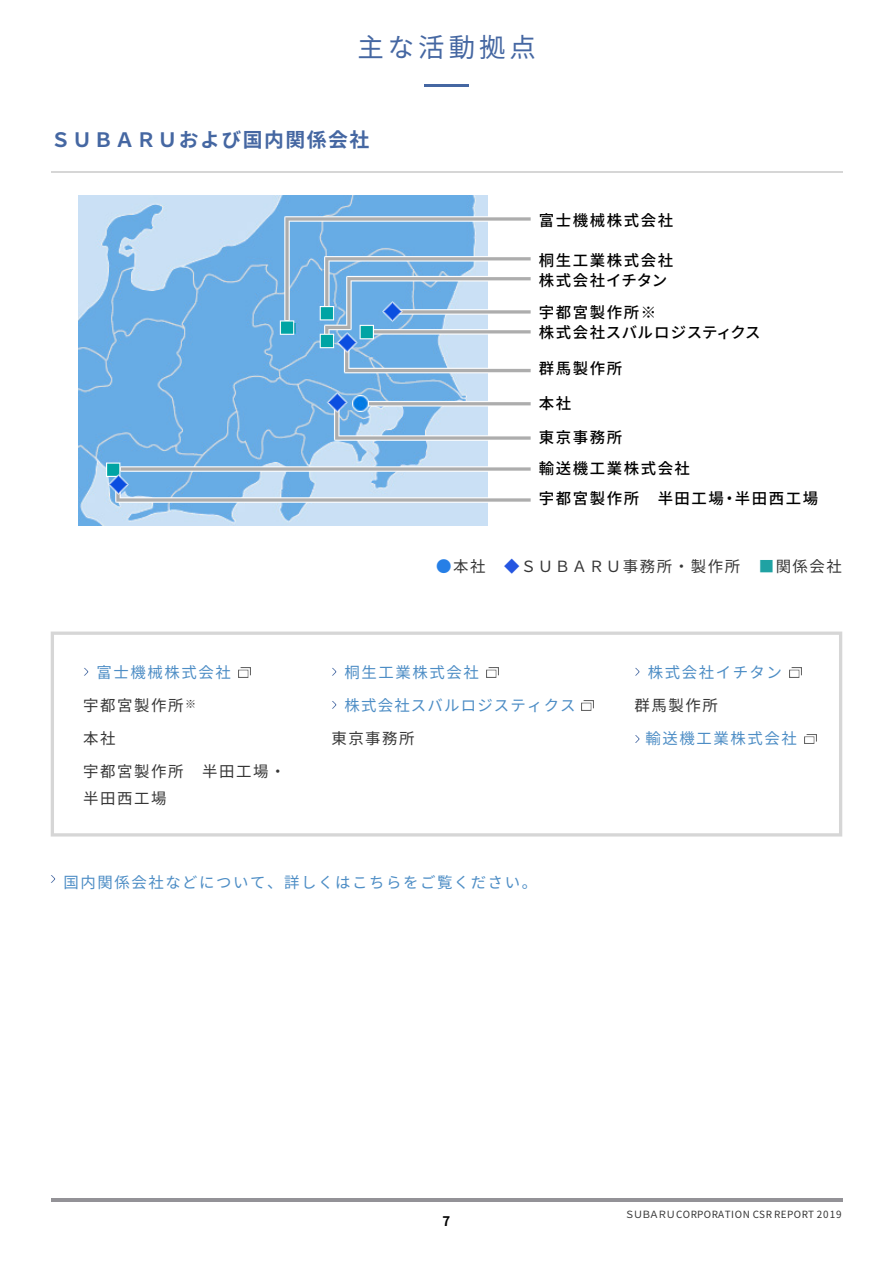
<style>
.page{position:relative;width:893px;height:1262px;background:#fff}
.page>*{position:absolute;margin:0;border:0;box-sizing:border-box;transform-origin:0 0}
.t1{font:26.4px "Noto Sans CJ Kjp";letter-spacing:.15em;color:#4567a2}
.t2{font:700 19.8px "Noto Sans CJ Kjp";letter-spacing:.075em;color:#4567a2}
.t3{font:500 15.45px/19.8px "Noto Sans CJ Kjp";letter-spacing:.1em;color:#000}
.t4{font:15.45px "Noto Sans CJ Kjp";letter-spacing:.1em;color:#4d8dc5}
.t5{font:15.45px/26.4px "Noto Sans CJ Kjp";letter-spacing:.1em;color:#363636}
.t6{font:500 15.45px/19.8px "Noto Sans CJ Kjp";letter-spacing:.08em;color:#000}
.t7{font:15.45px "Noto Sans CJ Kjp";letter-spacing:.075em;color:#4d8dc5}
.t8{font:700 13.2px "Noto Sans CJ Kjp";color:#000}
.t9{font:9.9px "Noto Sans CJ Kjp";letter-spacing:.025em;color:#363636}
.s1{color:#267fe6}
.s2{color:#2556e1}
.s3{color:#20a2a3}
</style>
<div class="page">
<hr style="left:51px;top:1198px;width:791px;height:3px;background:#939297">
<svg style="left:51px;top:875px;width:4px;height:8px"></svg>
<svg style="left:51px;top:631px;width:791px;height:205px"></svg>
<svg style="left:804px;top:734px;width:13px;height:10px"></svg>
<svg style="left:635px;top:735px;width:4px;height:8px"></svg>
<svg style="left:789px;top:668px;width:12px;height:10px"></svg>
<svg style="left:635px;top:668px;width:4px;height:8px"></svg>
<svg style="left:581px;top:701px;width:12px;height:10px"></svg>
<svg style="left:332px;top:701px;width:4px;height:8px"></svg>
<svg style="left:486px;top:668px;width:12px;height:10px"></svg>
<svg style="left:332px;top:668px;width:4px;height:8px"></svg>
<svg style="left:238px;top:668px;width:12px;height:10px"></svg>
<svg style="left:84px;top:668px;width:4px;height:8px"></svg>
<img style="left:78px;top:195px;width:409px;height:331px">
<img style="left:114px;top:215px;width:417px;height:290px">
<img style="left:108px;top:302px;width:294px;height:193px">
<img style="left:353px;top:396px;width:15px;height:15px">
<hr style="left:51px;top:172px;width:791px;height:1px;background:#d6d6d6">
<hr style="left:424px;top:85px;width:44px;height:2px;background:#4567a2">
<h1 class="t1" style="left:357px;top:33px;width:180px">主な活動拠点</h1>
<p class="t2" style="left:51px;top:129px;width:320px">ＳＵＢＡＲＵおよび国内関係会社</p>
<p class="t3" style="left:539px;top:211px;width:136px">富士機械株式会社</p>
<p class="t3" style="left:539px;top:250px;width:136px">桐生工業株式会社株式会社イチタン</p>
<p class="t6" style="left:539px;top:303px;width:223px">宇都宮製作所※<br>株式会社スバルロジスティクス</p>
<p class="t3" style="left:539px;top:359px;width:85px">群馬製作所</p>
<p class="t3" style="left:539px;top:387px;width:85px;line-height:33.9px">本社<br>東京事務所</p>
<p class="t3" style="left:539px;top:454px;width:281px;line-height:29.7px">輸送機工業株式会社<br>宇都宮製作所　半田工場・半田西工場</p>
<p class="t5" style="left:436px;top:554px;width:407px"><span class="s1">●</span>本社　<span class="s2">◆</span>ＳＵＢＡＲＵ事務所・製作所　<span class="s3">■</span>関係会社</p>
<p class="t4" style="left:97px;top:664px;width:136px">富士機械株式会社</p>
<p class="t4" style="left:344px;top:664px;width:136px">桐生工業株式会社</p>
<p class="t4" style="left:648px;top:664px;width:136px">株式会社イチタン</p>
<p class="t5" style="left:83px;top:692px;width:114px">宇都宮製作所<sup>※</sup></p>
<p class="t7" style="left:344px;top:697px;width:233px">株式会社スバルロジスティクス</p>
<p class="t5" style="left:634px;top:692px;width:85px">群馬製作所</p>
<p class="t5" style="left:83px;top:726px;width:34px">本社</p>
<p class="t5" style="left:331px;top:726px;width:85px">東京事務所</p>
<p class="t4" style="left:645px;top:730px;width:153px">輸送機工業株式会社</p>
<p class="t5" style="left:83px;top:759px;width:204px">宇都宮製作所　半田工場・半田西工場</p>
<p class="t4" style="left:63px;top:873px;width:475px">国内関係会社などについて、詳しくはこちらをご覧ください。</p>
<p class="t8" style="left:442px;top:1214px;width:9px">7</p>
<p class="t9" style="left:624px;top:1209px;width:218px">ＳＵＢＡＲＵ CORPORATION CSR REPORT 2019</p>
</div>
